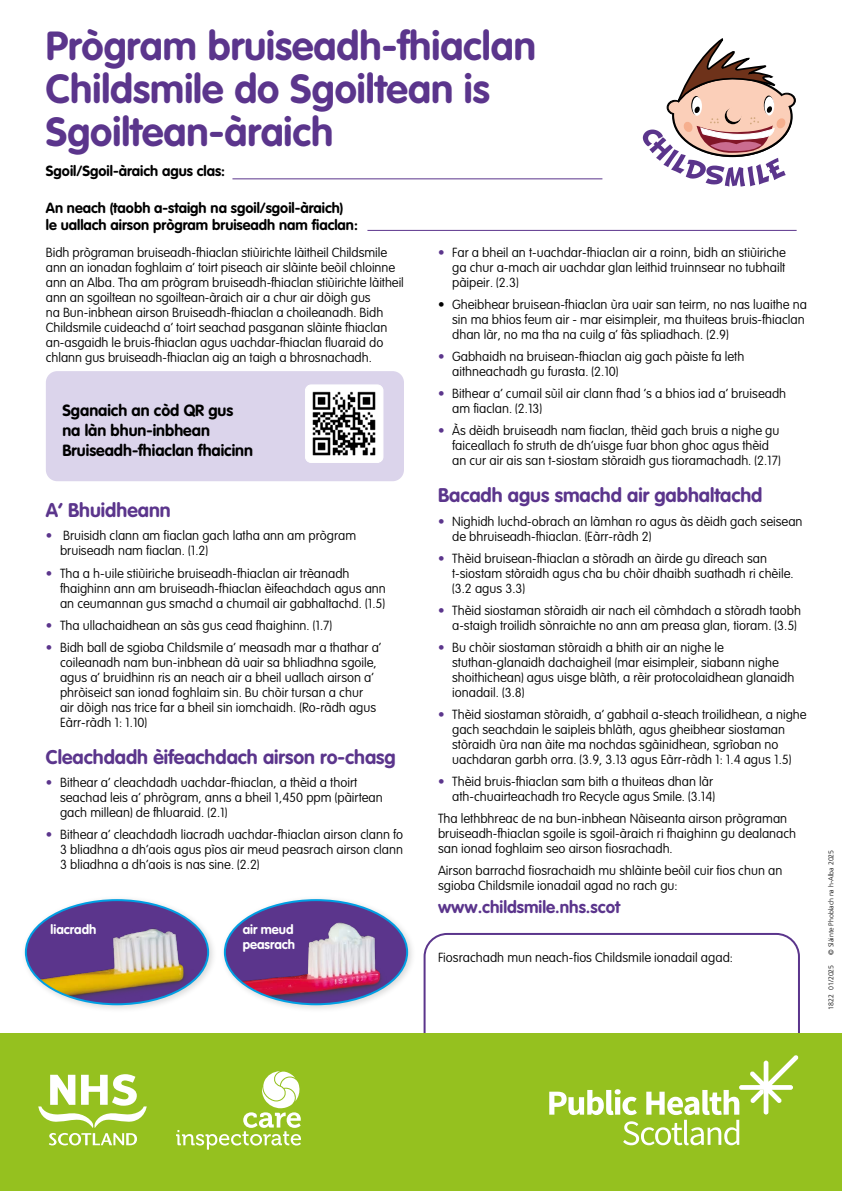
<style>
.page{position:relative;width:842px;height:1191px;background:#fff}
.page>*{position:absolute;margin:0;border:0;box-sizing:border-box;transform-origin:0 0}
.t1{font:700 40px/43px "VAG Rounded Std";color:#5b358c}
.A_head{font:700 19.5px "VAG Rounded Std";color:#5b358c}
.Body_text{font:700 17px "VAG Rounded Std";color:#5b358c}
.Body_text-2{font:700 16px/20px "VAG Rounded Std";color:#000}
.Intro_text{font:700 14.5px/17px "VAG Rounded Std";color:#000}
.Body_text-3{font:100 13px/15px "VAG Rounded Std";color:#000}
.Caption_text{font:700 13px/15px "VAG Rounded Std";color:#fff}
.t2{font:300 7px "Frutiger LT Std";color:#000}
.s1{color:#5b358c}
</style>
<div class="page">
<div style="left:46px;top:371px;width:358px;height:110px;background:#dbd4eb;border-radius:11px"></div>
<div style="left:424px;top:933px;width:376px;height:126px;border:2px solid #5b358c;border-radius:23px"></div>
<div style="left:0;top:1033px;width:842px;height:158px;background:#95c11f"></div>
<svg style="left:549px;top:1055px;width:249px;height:90px"></svg>
<svg style="left:49px;top:1133px;width:88px;height:12px"></svg>
<svg style="left:38px;top:1074px;width:109px;height:53px"></svg>
<div style="left:778px;top:93px;width:17px;height:15px;border:1px solid #000;border-radius:50%"></div>
<svg style="left:643px;top:39px;width:151px;height:147px"></svg>
<div style="left:21px;top:895px;width:196px;height:118px;background:#000;opacity:.15"></div>
<img style="left:26px;top:900px;width:182px;height:104px">
<div style="left:220px;top:895px;width:196px;height:118px;background:#000;opacity:.15"></div>
<img style="left:225px;top:900px;width:182px;height:104px">
<hr style="left:232px;top:178px;width:370px;height:1px;background:#5b358c">
<hr style="left:367px;top:230px;width:430px;height:1px;background:#5b358c">
<svg style="left:176px;top:1071px;width:125px;height:78px"></svg>
<img style="left:307px;top:386px;width:74px;height:75px">
<div style="left:305px;top:384px;width:78px;height:79px;border:1px solid #fff;border-radius:6px"></div>
<p class="t1" style="left:46px;top:25px;width:492px">Prògram bruiseadh‑fhiaclan<br>Childsmile do Sgoiltean is<br>Sgoiltean‑àraich</p>
<p class="Intro_text" style="left:46px;top:163px;width:181px">Sgoil/Sgoil‑àraich agus clas:</p>
<p class="Intro_text" style="left:46px;top:200px;width:314px">An neach (taobh a‑staigh na sgoil/sgoil‑àraich) le uallach airson prògram bruiseadh nam fiaclan:</p>
<p class="Body_text-3" style="left:46px;top:245px;width:360px">Bidh prògraman bruiseadh‑fhiaclan stiùirichte làitheil Childsmile ann an ionadan foghlaim a’ toirt piseach air slàinte beòil chloinne ann an Alba. Tha am prògram bruiseadh‑fhiaclan stiùirichte làitheil ann an sgoiltean no sgoiltean‑àraich air a chur air dòigh gus<br>na Bun‑inbhean airson Bruiseadh‑fhiaclan a choileanadh. Bidh Childsmile cuideachd a’ toirt seachad pasganan slàinte fhiaclan an‑asgaidh le bruis‑fhiaclan agus uachdar‑fhiaclan fluaraid do chlann gus bruiseadh‑fhiaclan aig an taigh a bhrosnachadh.</p>
<p class="Body_text-2" style="left:62px;top:401px;width:192px">Sganaich an còd QR gus na làn bhun‑inbhean<br>Bruiseadh‑fhiaclan fhaicinn</p>
<p class="A_head" style="left:46px;top:498px;width:126px">A’ Bhuidheann</p>
<p class="Body_text-3" style="left:60px;top:529px;width:298px;text-indent:-14px"><span class="s1">•</span> Bruisidh clann am fiaclan gach latha ann am prògram bruiseadh nam fiaclan. (1.2)</p>
<p class="Body_text-3" style="left:60px;top:566px;width:327px;text-indent:-14px"><span class="s1">•</span> Tha a h‑uile stiùiriche bruiseadh‑fhiaclan air trèanadh fhaighinn ann am bruiseadh‑fhiaclan èifeachdach agus ann an ceumannan gus smachd a chumail air gabhaltachd. (1.5)</p>
<p class="Body_text-3" style="left:46px;top:618px;width:288px"><span class="s1">•</span> Tha ullachaidhean an sàs gus cead fhaighinn. (1.7)</p>
<p class="Body_text-3" style="left:60px;top:640px;width:323px;text-indent:-14px"><span class="s1">•</span> Bidh ball de sgioba Childsmile a’ measadh mar a thathar a’ coileanadh nam bun‑inbhean dà uair sa bhliadhna sgoile, agus a’ bruidhinn ris an neach air a bheil uallach airson a’ phròiseict san ionad foghlaim sin. Bu chòir tursan a chur<br>air dòigh nas trice far a bheil sin iomchaidh. (Ro‑ràdh agus Eàrr‑ràdh 1: 1.10)</p>
<p class="A_head" style="left:46px;top:745px;width:351px">Cleachdadh èifeachdach airson ro‑chasg</p>
<p class="Body_text-3" style="left:60px;top:775px;width:324px;text-indent:-14px"><span class="s1">•</span> Bithear a’ cleachdadh uachdar‑fhiaclan, a thèid a thoirt seachad leis a’ phrògram, anns a bheil 1,450 ppm (pàirtean gach millean) de fhluaraid. (2.1)</p>
<p class="Body_text-3" style="left:60px;top:827px;width:345px;text-align:justify;text-indent:-14px"><span class="s1">•</span> Bithear a’ cleachdadh liacradh uachdar‑fhiaclan airson clann fo 3 bliadhna a dh’aois agus pìos air meud peasrach airson clann 3 bliadhna a dh’aois is nas sine. (2.2)</p>
<p class="Caption_text" style="left:51px;top:922px;width:47px">liacradh</p>
<p class="Caption_text" style="left:243px;top:922px;width:54px">air meud peasrach</p>
<p class="Body_text-3" style="left:452px;top:245px;width:335px;text-align:justify;text-indent:-14px"><span class="s1">•</span> Far a bheil an t‑uachdar‑fhiaclan air a roinn, bidh an stiùiriche ga chur a‑mach air uachdar glan leithid truinnsear no tubhailt pàipeir. (2.3)</p>
<p class="Body_text-3" style="left:452px;top:297px;width:356px;text-indent:-14px">• Gheibhear bruisean‑fhiaclan ùra uair san teirm, no nas luaithe na sin ma bhios feum air ‑ mar eisimpleir, ma thuiteas bruis‑fhiaclan dhan làr, no ma tha na cuilg a’ fàs spliadhach. (2.9)</p>
<p class="Body_text-3" style="left:452px;top:349px;width:294px;text-indent:-14px"><span class="s1">•</span> Gabhaidh na bruisean‑fhiaclan aig gach pàiste fa leth aithneachadh gu furasta. (2.10)</p>
<p class="Body_text-3" style="left:452px;top:386px;width:336px;text-indent:-14px"><span class="s1">•</span> Bithear a’ cumail sùil air clann fhad ’s a bhios iad a’ bruiseadh am fiaclan. (2.13)</p>
<p class="Body_text-3" style="left:452px;top:423px;width:330px;text-indent:-14px"><span class="s1">•</span> Às dèidh bruiseadh nam fiaclan, thèid gach bruis a nighe gu faiceallach fo struth de dh’uisge fuar bhon ghoc agus thèid an cur air ais san t‑siostam stòraidh gus tioramachadh. (2.17)</p>
<p class="A_head" style="left:438px;top:484px;width:326px">Bacadh agus smachd air gabhaltachd</p>
<p class="Body_text-3" style="left:452px;top:514px;width:352px;text-indent:-14px"><span class="s1">•</span> Nighidh luchd‑obrach an làmhan ro agus às dèidh gach seisean de bhruiseadh‑fhiaclan. (Eàrr‑ràdh 2)</p>
<p class="Body_text-3" style="left:452px;top:551px;width:343px;text-indent:-14px"><span class="s1">•</span> Thèid bruisean‑fhiaclan a stòradh an àirde gu dìreach san t‑siostam stòraidh agus cha bu chòir dhaibh suathadh ri chèile. (3.2 agus 3.3)</p>
<p class="Body_text-3" style="left:452px;top:603px;width:350px;text-indent:-14px"><span class="s1">•</span> Thèid siostaman stòraidh air nach eil còmhdach a stòradh taobh a‑staigh troilidh sònraichte no ann am preasa glan, tioram. (3.5)</p>
<p class="Body_text-3" style="left:452px;top:640px;width:344px;text-indent:-14px"><span class="s1">•</span> Bu chòir siostaman stòraidh a bhith air an nighe le stuthan‑glanaidh dachaigheil (mar eisimpleir, siabann nighe shoithichean) agus uisge blàth, a rèir protocolaidhean glanaidh ionadail. (3.8)</p>
<p class="Body_text-3" style="left:452px;top:707px;width:356px;text-indent:-14px"><span class="s1">•</span> Thèid siostaman stòraidh, a’ gabhail a‑steach troilidhean, a nighe gach seachdain le saipleis bhlàth, agus gheibhear siostaman stòraidh ùra nan àite ma nochdas sgàinidhean, sgrìoban no uachdaran garbh orra. (3.9, 3.13 agus Eàrr‑ràdh 1: 1.4 agus 1.5)</p>
<p class="Body_text-3" style="left:438px;top:774px;width:279px;text-align:right"><span class="s1">•</span> Thèid bruis‑fhiaclan sam bith a thuiteas dhan làr ath‑chuairteachadh tro Recycle agus Smile. (3.14)</p>
<p class="Body_text-3" style="left:438px;top:811px;width:360px">Tha lethbhreac de na bun‑inbhean Nàiseanta airson prògraman bruiseadh‑fhiaclan sgoile is sgoil‑àraich ri fhaighinn gu dealanach san ionad foghlaim seo airson fiosrachadh.</p>
<p class="Body_text-3" style="left:438px;top:863px;width:346px">Airson barrachd fiosrachaidh mu shlàinte beòil cuir fios chun an sgioba Childsmile ionadail agad no rach gu:</p>
<p class="Body_text" style="left:438px;top:897px;width:184px">www.childsmile.nhs.scot</p>
<p class="Body_text-3" style="left:438px;top:950px;width:296px">Fiosrachadh mun neach‑fios Childsmile ionadail agad:</p>
<p class="t2" style="left:827px;top:955px;width:107px;rotate:-90deg">© Slàinte Phoblach na h‑Alba 2025</p>
<p class="t2" style="left:827px;top:1009px;width:46px;rotate:-90deg">1822 01/2025</p>
</div>
